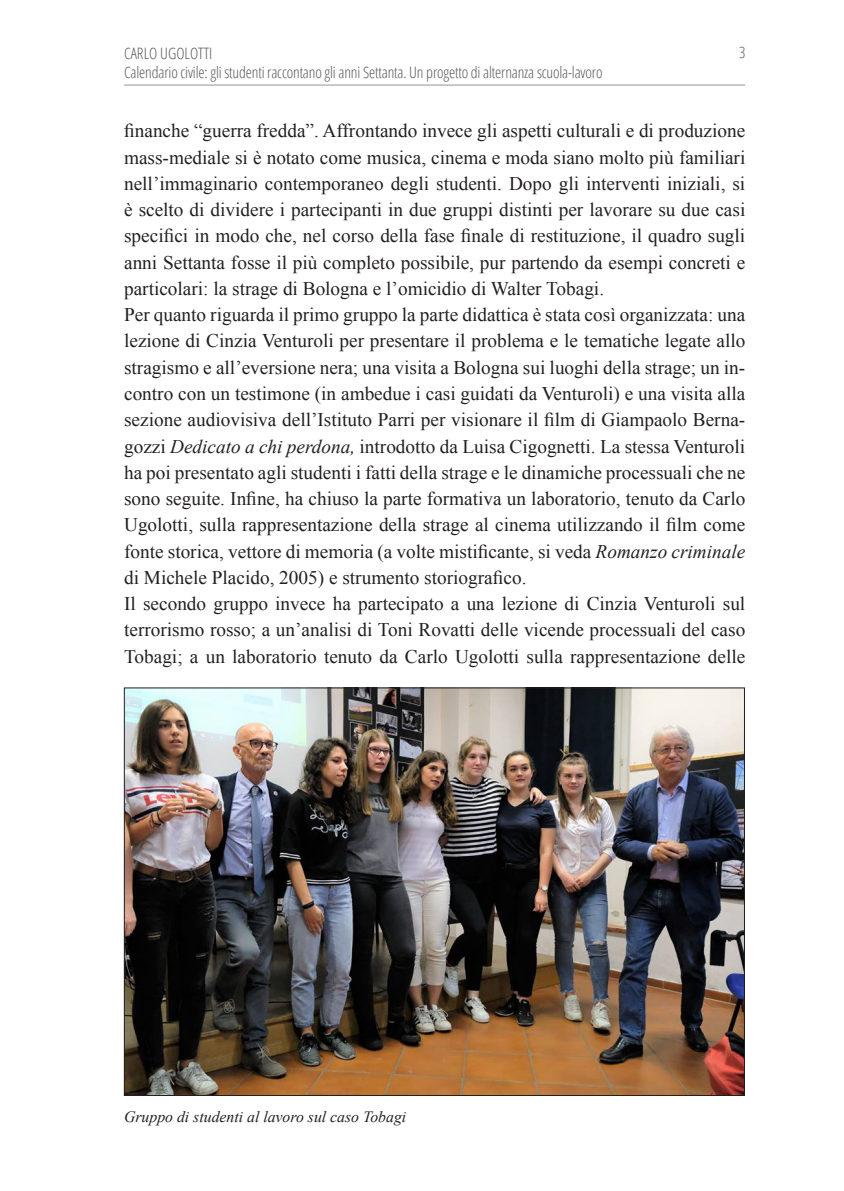
<style>
.page{position:relative;width:844px;height:1191px;background:#fff}
.page>*{position:absolute;margin:0;border:0;box-sizing:border-box;transform-origin:0 0}
.Testo_articoli{font:19.25px/26.2px "Times New Roman";color:#231f20;text-align:justify}
.Testatina_DESTRA__au{font:300 condensed 15.75px "Open Sans";letter-spacing:-.01em;color:#57585a}
.Dida{font:italic 15.75px "Times New Roman";color:#231f20}
.Numeri_di_pagina_DES{font:300 condensed 15.75px "Open Sans";color:#57585a}
.s1{font-style:italic}
</style>
<div class="page">
<hr style="left:124px;top:85px;width:621px;height:1px;background:#939598">
<img style="left:126px;top:689px;width:616px;height:404px">
<p class="Testatina_DESTRA__au" style="left:124px;top:42px;width:87px">Carlo Ugolotti</p>
<p class="Testatina_DESTRA__au" style="left:124px;top:61px;width:480px">Calendario civile: gli studenti raccontano gli anni Settanta. Un progetto di alternanza scuola-lavoro</p>
<p class="Numeri_di_pagina_DES" style="left:738px;top:42px;width:8px">3</p>
<p class="Testo_articoli" style="left:124px;top:118px;width:622px">finanche “guerra fredda”. Affrontando invece gli aspetti culturali e di produzione mass-mediale si è notato come musica, cinema e moda siano molto più familiari nell’immaginario contemporaneo degli studenti. Dopo gli interventi iniziali, si è scelto di dividere i partecipanti in due gruppi distinti per lavorare su due casi specifici in modo che, nel corso della fase finale di restituzione, il quadro sugli anni Settanta fosse il più completo possibile, pur partendo da esempi concreti e particolari: la strage di Bologna e l’omicidio di Walter Tobagi.</p>
<p class="Testo_articoli" style="left:124px;top:301px;width:622px">Per quanto riguarda il primo gruppo la parte didattica è stata così organizzata: una lezione di Cinzia Venturoli per presentare il problema e le tematiche legate allo stragismo e all’eversione nera; una visita a Bologna sui luoghi della strage; un in&shy;contro con un testimone (in ambedue i casi guidati da Venturoli) e una visita alla sezione audiovisiva dell’Istituto Parri per visionare il film di Giampaolo Berna&shy;gozzi <span class="s1">Dedicato a chi perdona,</span> introdotto da Luisa Cigognetti. La stessa Venturoli ha poi presentato agli studenti i fatti della strage e le dinamiche processuali che ne sono seguite. Infine, ha chiuso la parte formativa un laboratorio, tenuto da Carlo Ugolotti, sulla rappresentazione della strage al cinema utilizzando il film come fonte storica, vettore di memoria (a volte mistificante, si veda <span class="s1">Romanzo criminale </span>di Michele Placido, 2005) e strumento storiografico.</p>
<p class="Testo_articoli" style="left:124px;top:590px;width:622px">Il secondo gruppo invece ha partecipato a una lezione di Cinzia Venturoli sul terrorismo rosso; a un’analisi di Toni Rovatti delle vicende processuali del caso Tobagi; a un laboratorio tenuto da Carlo Ugolotti sulla rappresentazione delle</p>
<p class="Dida" style="left:124px;top:1105px;width:283px">Gruppo di studenti al lavoro sul caso Tobagi</p>
</div>
